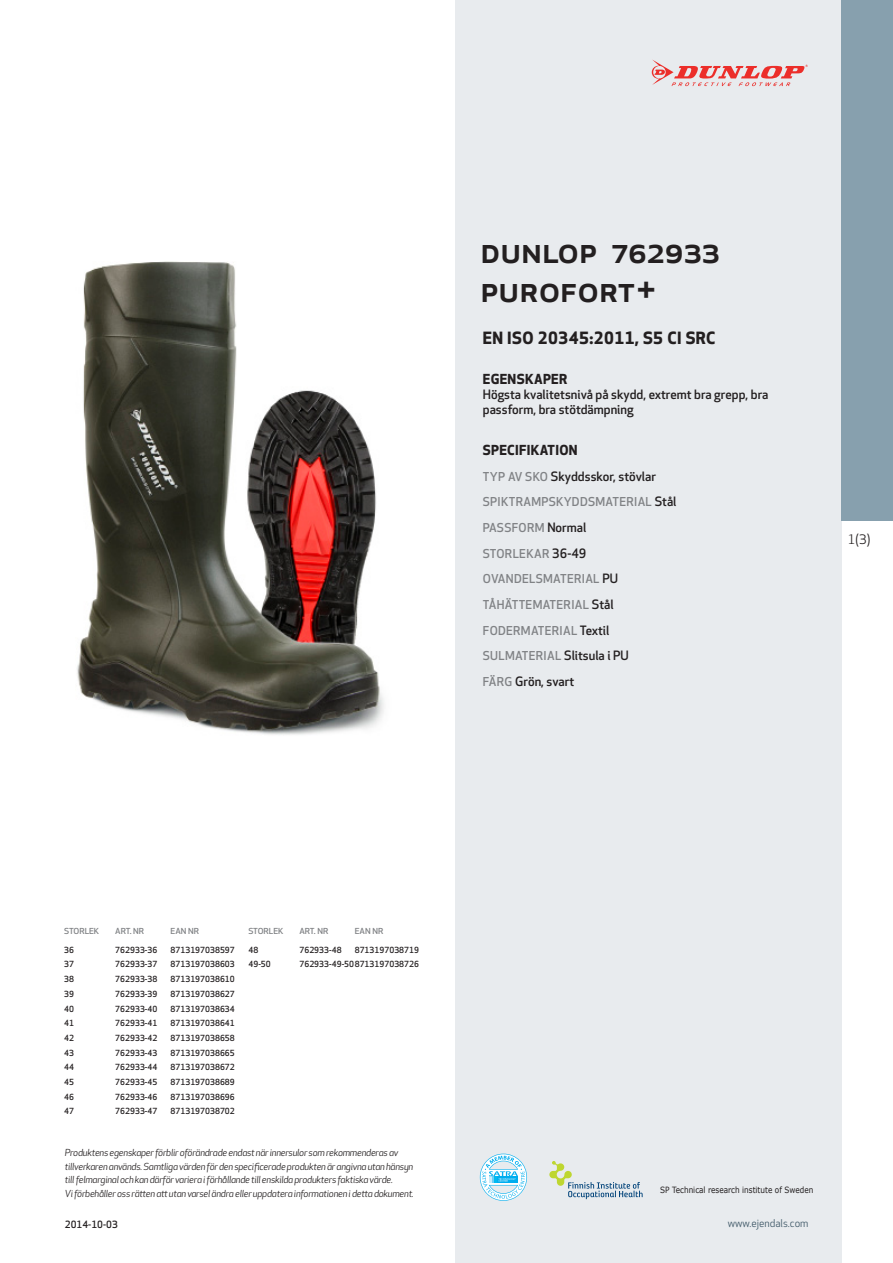
<style>
.page{position:relative;width:893px;height:1263px;background:#fff}
.page>*{position:absolute;margin:0;border:0;box-sizing:border-box;transform-origin:0 0}
.prodname{font:500 36px/39px "Apex New";color:#231f20}
.Funktion_body{font:700 16.5px "Apex New";letter-spacing:.025em;color:#231f20}
.Funktion_body-2{font:700 13.5px "Apex New";letter-spacing:.025em;color:#231f20}
.t1{font:12.75px "Apex New";color:#231f20}
.Funktion_body-3{font:500 12.6px/15px "Apex New";color:#231f20}
.Funktion_body-4{font:500 12px "Apex New";letter-spacing:.025em;color:#808285}
.t2{font:10.5px "Apex New";color:#405968}
.Sidfot_datum{font:500 9.75px "Apex New";color:#231f20}
.t3{font:italic 9.45px/13.5px "Apex New";letter-spacing:-.025em;color:#231f20}
.t4{font:8.55px "Verdana";color:#231f20;scale:.85 1}
.ArticleTable_body{font:500 8.25px "Apex New";color:#231f20}
.ArticeTable_header{font:500 8.1px "Apex New";color:#808285;scale:1.06 1}
.s1{font-size:12px;color:#808285}
.s2{font-size:12.6px;color:#231f20}
</style>
<div class="page">
<div style="left:455px;top:0;width:387px;height:1263px;background:#e8ebee"></div>
<svg style="left:549px;top:1161px;width:94px;height:38px"></svg>
<svg style="left:480px;top:1154px;width:47px;height:47px"></svg>
<svg style="left:652px;top:60px;width:156px;height:26px"></svg>
<div style="left:842px;top:0;width:51px;height:520px;background:#87a0ae"></div>
<img style="left:77px;top:262px;width:307px;height:473px">
<p class="prodname" style="left:480px;top:230px;width:241px">Dunlop 762933<br>PUROFORT+</p>
<p class="Funktion_body" style="left:483px;top:326px;width:234px">EN ISO 20345:2011, S5 CI SRC</p>
<p class="Funktion_body-2" style="left:483px;top:370px;width:86px">EGENSKAPER</p>
<p class="Funktion_body-3" style="left:483px;top:387px;width:287px">Högsta kvalitetsnivå på skydd, extremt bra grepp, bra passform, bra stötdämpning</p>
<p class="Funktion_body-2" style="left:483px;top:440px;width:96px">SPECIFIKATION</p>
<p class="Funktion_body-3" style="left:483px;top:468px;width:175px"><span class="s1">TYP AV SKO</span> Skyddsskor, stövlar</p>
<p class="Funktion_body-4" style="left:483px;top:494px;width:195px">SPIKTRAMPSKYDDSMATERIAL <span class="s2">Stål</span></p>
<p class="Funktion_body-4" style="left:483px;top:520px;width:105px">PASSFORM <span class="s2">Normal</span></p>
<p class="Funktion_body-4" style="left:483px;top:545px;width:105px">STORLEKAR <span class="s2">36-49</span></p>
<p class="Funktion_body-4" style="left:483px;top:571px;width:137px">OVANDELSMATERIAL <span class="s2">PU</span></p>
<p class="Funktion_body-4" style="left:483px;top:596px;width:132px">TÅHÄTTEMATERIAL <span class="s2">Stål</span></p>
<p class="Funktion_body-4" style="left:483px;top:622px;width:128px">FODERMATERIAL <span class="s2">Textil</span></p>
<p class="Funktion_body-4" style="left:483px;top:648px;width:147px">SULMATERIAL <span class="s2">Slitsula i PU</span></p>
<p class="Funktion_body-3" style="left:483px;top:673px;width:93px"><span class="s1">FÄRG</span> Grön, svart</p>
<p class="t1" style="left:848px;top:531px;width:24px">1(3)</p>
<p class="ArticeTable_header" style="left:64px;top:925px;width:35px">STORLEK</p>
<p class="ArticeTable_header" style="left:115px;top:925px;width:29px">ART. NR</p>
<p class="ArticeTable_header" style="left:171px;top:925px;width:28px">EAN NR</p>
<p class="ArticleTable_body" style="left:64px;top:944px;width:11px">36</p>
<p class="ArticleTable_body" style="left:115px;top:944px;width:44px">762933-36</p>
<p class="ArticleTable_body" style="left:171px;top:944px;width:66px">8713197038597</p>
<p class="ArticleTable_body" style="left:64px;top:959px;width:11px">37</p>
<p class="ArticleTable_body" style="left:115px;top:959px;width:44px">762933-37</p>
<p class="ArticleTable_body" style="left:171px;top:959px;width:66px">8713197038603</p>
<p class="ArticleTable_body" style="left:64px;top:973px;width:11px">38</p>
<p class="ArticleTable_body" style="left:115px;top:973px;width:44px">762933-38</p>
<p class="ArticleTable_body" style="left:171px;top:973px;width:66px">8713197038610</p>
<p class="ArticleTable_body" style="left:64px;top:988px;width:11px">39</p>
<p class="ArticleTable_body" style="left:115px;top:988px;width:44px">762933-39</p>
<p class="ArticleTable_body" style="left:171px;top:988px;width:66px">8713197038627</p>
<p class="ArticleTable_body" style="left:64px;top:1003px;width:11px">40</p>
<p class="ArticleTable_body" style="left:115px;top:1003px;width:44px">762933-40</p>
<p class="ArticleTable_body" style="left:171px;top:1003px;width:66px">8713197038634</p>
<p class="ArticleTable_body" style="left:64px;top:1018px;width:11px">41</p>
<p class="ArticleTable_body" style="left:115px;top:1018px;width:44px">762933-41</p>
<p class="ArticleTable_body" style="left:171px;top:1018px;width:66px">8713197038641</p>
<p class="ArticleTable_body" style="left:64px;top:1032px;width:11px">42</p>
<p class="ArticleTable_body" style="left:115px;top:1032px;width:44px">762933-42</p>
<p class="ArticleTable_body" style="left:171px;top:1032px;width:66px">8713197038658</p>
<p class="ArticleTable_body" style="left:64px;top:1047px;width:11px">43</p>
<p class="ArticleTable_body" style="left:115px;top:1047px;width:44px">762933-43</p>
<p class="ArticleTable_body" style="left:171px;top:1047px;width:66px">8713197038665</p>
<p class="ArticleTable_body" style="left:64px;top:1062px;width:11px">44</p>
<p class="ArticleTable_body" style="left:115px;top:1062px;width:44px">762933-44</p>
<p class="ArticleTable_body" style="left:171px;top:1062px;width:66px">8713197038672</p>
<p class="ArticleTable_body" style="left:64px;top:1076px;width:11px">45</p>
<p class="ArticleTable_body" style="left:115px;top:1076px;width:44px">762933-45</p>
<p class="ArticleTable_body" style="left:171px;top:1076px;width:66px">8713197038689</p>
<p class="ArticleTable_body" style="left:64px;top:1091px;width:11px">46</p>
<p class="ArticleTable_body" style="left:115px;top:1091px;width:44px">762933-46</p>
<p class="ArticleTable_body" style="left:171px;top:1091px;width:66px">8713197038696</p>
<p class="ArticleTable_body" style="left:64px;top:1106px;width:11px">47</p>
<p class="ArticleTable_body" style="left:115px;top:1106px;width:44px">762933-47</p>
<p class="ArticleTable_body" style="left:171px;top:1106px;width:66px">8713197038702</p>
<p class="ArticeTable_header" style="left:248px;top:925px;width:35px">STORLEK</p>
<p class="ArticeTable_header" style="left:299px;top:925px;width:29px">ART. NR</p>
<p class="ArticeTable_header" style="left:355px;top:925px;width:28px">EAN NR</p>
<p class="ArticleTable_body" style="left:248px;top:944px;width:11px">48</p>
<p class="ArticleTable_body" style="left:299px;top:944px;width:44px">762933-48</p>
<p class="ArticleTable_body" style="left:355px;top:944px;width:66px">8713197038719</p>
<p class="ArticleTable_body" style="left:248px;top:959px;width:24px">49-50</p>
<p class="ArticleTable_body" style="left:299px;top:959px;width:121px">762933-49-508713197038726</p>
<p class="t3" style="left:65px;top:1146px;width:350px">Produktens egenskaper förblir oförändrade endast när innersulor som rekommenderas av tillverkaren används. Samtliga värden för den specificerade produkten är angivna utan hänsyn till felmarginal och kan därför variera i förhållande till enskilda produkters faktiska värde.<br>Vi förbehåller oss rätten att utan varsel ändra eller uppdatera informationen i detta dokument.</p>
<p class="Sidfot_datum" style="left:65px;top:1218px;width:54px">2014-10-03</p>
<p class="t4" style="left:660px;top:1184px;width:182px">SP Technical research institute of Sweden</p>
<p class="t2" style="left:728px;top:1217px;width:82px">www.ejendals.com</p>
</div>
